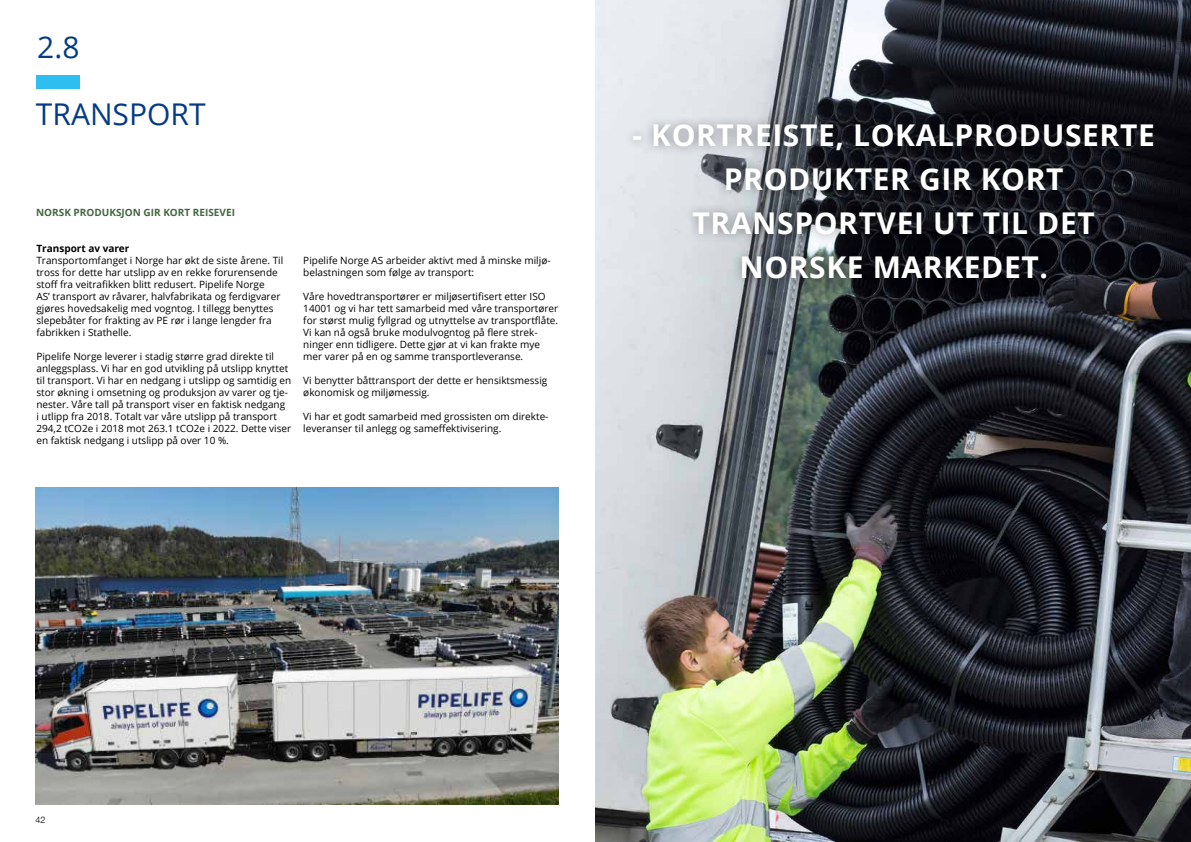
<style>
.page{position:relative;width:1191px;height:842px;background:#fff}
.page>*{position:absolute;margin:0;border:0;box-sizing:border-box;transform-origin:0 0}
.t1{font:700 30px/44px "Open Sans";letter-spacing:.02em;color:#fff;text-align:center}
.t2{font:30px "Open Sans";color:#053b84}
.t3{font:10px/12px "Open Sans";color:#000}
.t4{font:700 10px "Open Sans";color:#436741}
.t5{font:700 10px "Open Sans";color:#000}
.t6{font:300 9px "Helvetica Neue LT Com";color:#000}
</style>
<div class="page">
<div style="left:36px;top:76px;width:43px;height:13px;background:#2ebeef"></div>
<img style="left:596px;top:0;width:595px;height:842px">
<img style="left:36px;top:488px;width:522px;height:317px">
<div style="left:623px;top:115px;width:539px;height:174px;background:#000;opacity:.4"></div>
<h1 class="t2" style="left:37px;top:26px;width:44px">2.8</h1>
<h1 class="t2" style="left:36px;top:93px;width:171px">TRANSPORT</h1>
<p class="t4" style="left:36px;top:205px;width:200px">NORSK PRODUKSJON GIR KORT REISEVEI</p>
<p class="t5" style="left:36px;top:241px;width:94px">Transport av varer</p>
<p class="t3" style="left:36px;top:254px;width:248px">Transportomfanget i Norge har økt de siste årene. Til tross for dette har utslipp av en rekke forurensende stoff fra veitrafikken blitt redusert. Pipelife Norge<br>AS’ transport av råvarer, halvfabrikata og ferdigvarer gjøres hovedsakelig med vogntog. I tillegg benyttes slepebåter for frakting av PE rør i lange lengder fra fabrikken i Stathelle.</p>
<p class="t3" style="left:36px;top:350px;width:256px">Pipelife Norge leverer i stadig større grad direkte til anleggsplass. Vi har en god utvikling på utslipp knyttet til transport. Vi har en nedgang i utslipp og samtidig en stor økning i omsetning og produksjon av varer og tje&shy;nester. Våre tall på transport viser en faktisk nedgang<br>i utlipp fra 2018. Totalt var våre utslipp på transport 294,2 tCO2e i 2018 mot 263.1 tCO2e i 2022. Dette viser en faktisk nedgang i utslipp på over 10 %.</p>
<p class="t3" style="left:303px;top:254px;width:249px">Pipelife Norge AS arbeider aktivt med å minske miljø&shy;belastningen som følge av transport:</p>
<p class="t3" style="left:303px;top:290px;width:256px">Våre hovedtransportører er miljøsertifisert etter ISO 14001 og vi har tett samarbeid med våre transportører for størst mulig fyllgrad og utnyttelse av transportflåte.<br>Vi kan nå også bruke modulvogntog på flere strek&shy;ninger enn tidligere. Dette gjør at vi kan frakte mye mer varer på en og samme transportleveranse.</p>
<p class="t3" style="left:303px;top:374px;width:245px">Vi benytter båttransport der dette er hensiktsmessig økonomisk og miljømessig.</p>
<p class="t3" style="left:303px;top:410px;width:247px">Vi har et godt samarbeid med grossisten om direkte&shy;leveranser til anlegg og sameffektivisering.</p>
<h1 class="t1" style="left:632px;top:113px;width:524px">- KORTREISTE, LOKALPRODUSERTE<br>PRODUKTER GIR KORT<br>TRANSPORTVEI UT TIL DET<br>NORSKE MARKEDET.</h1>
<p class="t6" style="left:35px;top:814px;width:12px">42</p>
</div>
